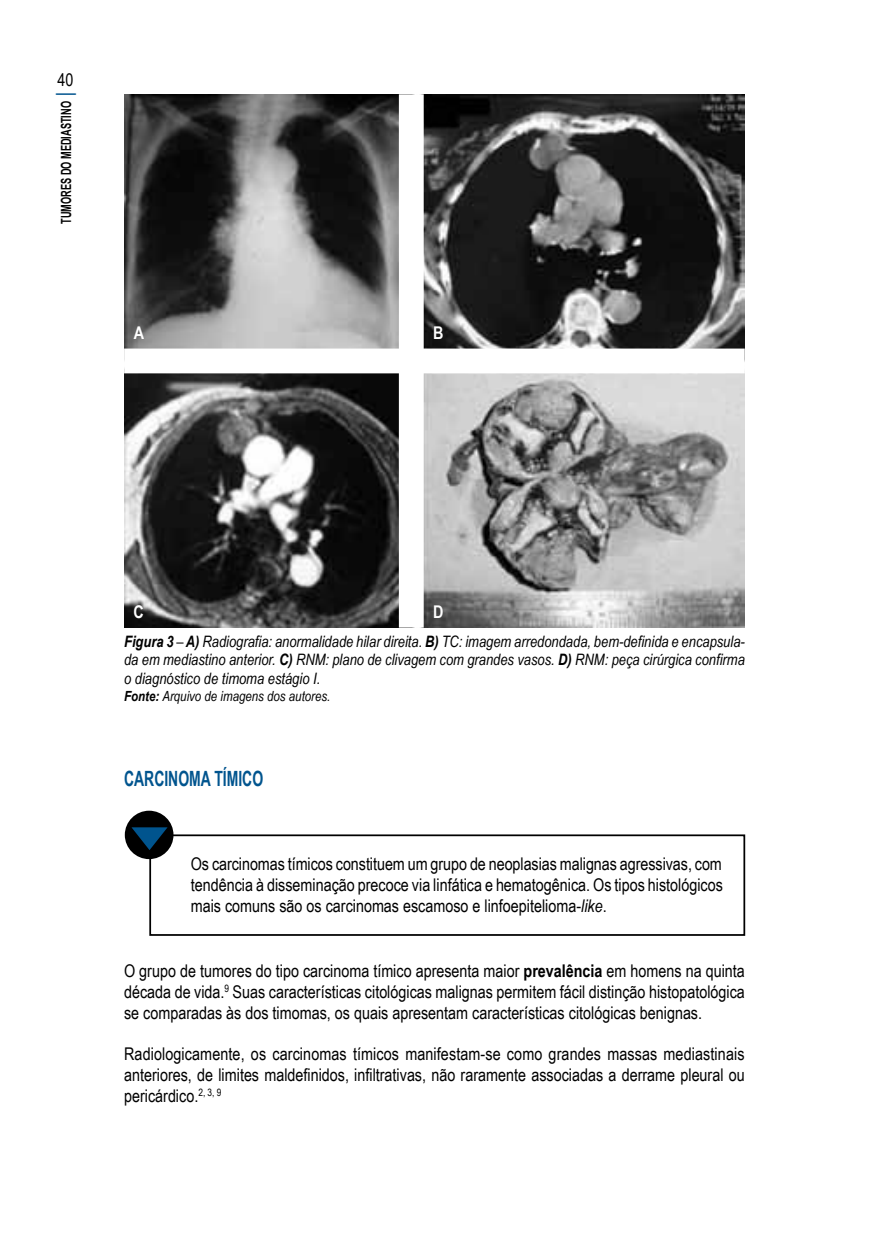
<style>
.page{position:relative;width:869px;height:1241px;background:#fff}
.page>*{position:absolute;margin:0;border:0;box-sizing:border-box;transform-origin:0 0}
.t1{font:700 21px "Arial Narrow";color:#00548e;scale:.81 1}
.t2{font:17.5px/21px "Arial Narrow";color:#000;text-align:justify}
.t3{font:700 17.5px "Arial Narrow";color:#fff}
.t4{font:italic 15.75px/18.9px "Arial Narrow";color:#000;text-align:justify}
.t5{font:italic 14px "Arial Narrow";color:#000}
.t6{font:700 14px "Arial Narrow";color:#000;scale:.8 1}
.s1{font-size:21px;color:#00548e}
.s2{font-weight:700}
.s3{font-style:italic}
</style>
<div class="page">
<img style="left:124px;top:94px;width:620px;height:533px">
<div style="left:398px;top:94px;width:25px;height:533px;background:#fff"></div>
<div style="left:124px;top:348px;width:620px;height:25px;background:#fff"></div>
<div style="left:149px;top:834px;width:595px;height:101px;border:2px solid #000"></div>
<div style="left:125px;top:810px;width:48px;height:49px;background:#000;border-radius:50%"></div>
<svg style="left:131px;top:827px;width:36px;height:23px"></svg>
<p class="t2" style="left:57px;top:69px;width:17px">40</p>
<p class="t6" style="left:56px;top:224px;width:166px;rotate:-90deg">TUMORES DO MEDIASTINO <span class="s1">|</span></p>
<p class="t3" style="left:134px;top:319px;width:12px">A</p>
<p class="t3" style="left:433px;top:319px;width:10px">B</p>
<p class="t3" style="left:133px;top:598px;width:9px">C</p>
<p class="t3" style="left:433px;top:598px;width:10px">D</p>
<p class="t4" style="left:124px;top:631px;width:622px"><span class="s2">Figura 3</span> – <span class="s2">A)</span> Radiografia: anormalidade hilar direita. <span class="s2">B)</span> TC: imagem arredondada, bem-definida e encapsula&shy;da em mediastino anterior. <span class="s2">C)</span> RNM: plano de clivagem com grandes vasos. <span class="s2">D)</span> RNM: peça cirúrgica confirma o diagnóstico de timoma estágio I.</p>
<p class="t5" style="left:124px;top:686px;width:208px"><span class="s2">Fonte:</span> Arquivo de imagens dos autores.</p>
<p class="t1" style="left:124px;top:762px;width:24px">CARCINOMATÍMICO</p>
<p class="t2" style="left:191px;top:852px;width:533px">Os carcinomas tímicos constituem um grupo de neoplasias malignas agressivas, com tendência à disseminação precoce via linfática e hematogênica. Os tipos histológicos mais comuns são os carcinomas escamoso e linfoepitelioma-<span class="s3">like</span>.</p>
<p class="t2" style="left:124px;top:959px;width:622px">O grupo de tumores do tipo carcinoma tímico apresenta maior <span class="s2">PREVALÊNCIA</span> em homens na quinta década de vida.<sup>9</sup> Suas características citológicas malignas permitem fácil distinção histopatológica se comparadas às dos timomas, os quais apresentam características citológicas benignas.</p>
<p class="t2" style="left:124px;top:1042px;width:622px">Radiologicamente, os carcinomas tímicos manifestam-se como grandes massas mediastinais anteriores, de limites maldefinidos, infiltrativas, não raramente associadas a derrame pleural ou pericárdico.<sup>2,</sup> <sup>3,</sup> <sup>9</sup></p>
</div>
